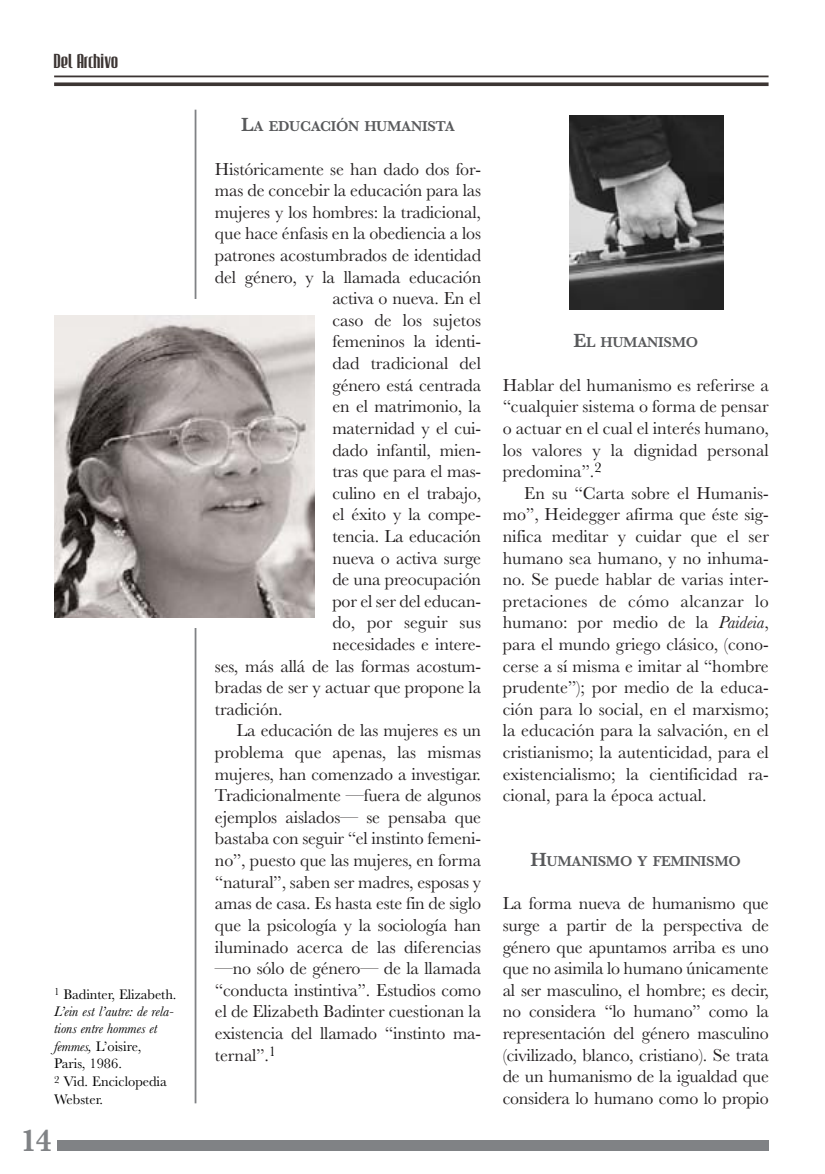
<style>
.page{position:relative;width:825px;height:1174px;background:#fff}
.page>*{position:absolute;margin:0;border:0;box-sizing:border-box;transform-origin:0 0}
.t1{font:600 32.4px "Baskerville";color:#808285}
.t2{font:18px/21.6px "Baskerville";letter-spacing:-.01em;color:#231f20;text-align:justify}
.t3{font:18px "Baskerville";letter-spacing:.01em;color:#231f20}
.t4{font:18px "Mabella";color:#3c3533}
.t5{font:600 14.7px "Baskerville";letter-spacing:-.02em;color:#58595b}
.t6{font:14.4px/17.4px "Baskerville";color:#000}
.s1{font-style:italic}
.s2{font-size:19.8px}
</style>
<div class="page">
<div style="left:57px;top:1140px;width:711px;height:11px;background:#808285"></div>
<svg style="left:54px;top:82px;width:714px;height:4px;background:#524c4a"></svg>
<hr style="left:54px;top:76px;width:714px;height:1px;background:#3c3533">
<hr style="left:195px;top:110px;width:1px;height:993px;background:#808285">
<img style="left:569px;top:115px;width:154px;height:194px">
<div style="left:54px;top:300px;width:260px;height:328px;background:#fff"></div>
<img style="left:54px;top:315px;width:260px;height:302px">
<p class="t4" style="left:54px;top:54px;width:66px">Del Archivo</p>
<p class="t6" style="left:54px;top:987px;width:124px"><sup>1</sup> Badinter, Elizabeth.<br><span class="s1">L’ein est l’autre: de rela&shy;tions entre hommes et femmes,</span> L’oisire,<br>Paris, 1986.<br><sup>2</sup> Vid. Enciclopedia<br>Webster.</p>
<h1 class="t1" style="left:21px;top:1128px;width:32px">14</h1>
<p class="t5" style="left:241px;top:121px;width:215px"><span class="s2">L</span>A EDUCACIÓN HUMANISTA</p>
<p class="t2" style="left:215px;top:160px;width:268px">Históricamente se han dado dos for-</p>
<p class="t2" style="left:215px;top:182px;width:268px">mas de concebir la educación para las</p>
<p class="t2" style="left:215px;top:203px;width:268px">mujeres y los hombres: la tradicional,</p>
<p class="t2" style="left:215px;top:225px;width:268px">que hace énfasis en la obediencia a los</p>
<p class="t2" style="left:215px;top:246px;width:268px">patrones acostumbrados de identidad</p>
<p class="t2" style="left:215px;top:268px;width:268px">del género, y la llamada educación</p>
<p class="t2" style="left:332px;top:290px;width:150px">activa o nueva. En el</p>
<p class="t2" style="left:332px;top:311px;width:150px">caso de los sujetos</p>
<p class="t2" style="left:332px;top:333px;width:150px">femeninos la identi-</p>
<p class="t2" style="left:332px;top:354px;width:150px">dad tradicional del</p>
<p class="t2" style="left:332px;top:376px;width:150px">género está centrada</p>
<p class="t2" style="left:332px;top:398px;width:150px">en el matrimonio, la</p>
<p class="t2" style="left:332px;top:419px;width:150px">maternidad y el cui-</p>
<p class="t2" style="left:332px;top:441px;width:150px">dado infantil, mien-</p>
<p class="t2" style="left:332px;top:462px;width:150px">tras que para el mas-</p>
<p class="t2" style="left:332px;top:484px;width:150px">culino en el trabajo,</p>
<p class="t2" style="left:332px;top:506px;width:150px">el éxito y la compe-</p>
<p class="t2" style="left:332px;top:527px;width:150px">tencia. La educación</p>
<p class="t2" style="left:332px;top:549px;width:150px">nueva o activa surge</p>
<p class="t2" style="left:332px;top:570px;width:150px">de una preocupación</p>
<p class="t2" style="left:332px;top:592px;width:150px">por el ser del educan-</p>
<p class="t3" style="left:332px;top:616px;width:150px">do, por seguir sus</p>
<p class="t2" style="left:332px;top:635px;width:150px">necesidades e intere-</p>
<p class="t2" style="left:215px;top:657px;width:268px">ses, más allá de las formas acostum-</p>
<p class="t2" style="left:215px;top:678px;width:268px">bradas de ser y actuar que propone la</p>
<p class="t2" style="left:215px;top:700px;width:69px">tradición.</p>
<p class="t2" style="left:237px;top:722px;width:246px">La educación de las mujeres es un</p>
<p class="t2" style="left:215px;top:743px;width:268px">problema que apenas, las mismas</p>
<p class="t2" style="left:215px;top:765px;width:268px">mujeres, han comenzado a investigar.</p>
<p class="t2" style="left:215px;top:786px;width:268px">Tradicionalmente —fuera de algunos</p>
<p class="t2" style="left:215px;top:808px;width:268px">ejemplos aislados— se pensaba que</p>
<p class="t2" style="left:215px;top:830px;width:268px">bastaba con seguir “el instinto femeni-</p>
<p class="t2" style="left:215px;top:851px;width:268px">no”, puesto que las mujeres, en forma</p>
<p class="t2" style="left:215px;top:873px;width:268px">“natural”, saben ser madres, esposas y</p>
<p class="t2" style="left:215px;top:894px;width:268px">amas de casa. Es hasta este fin de siglo</p>
<p class="t2" style="left:215px;top:916px;width:268px">que la psicología y la sociología han</p>
<p class="t2" style="left:215px;top:938px;width:268px">iluminado acerca de las diferencias</p>
<p class="t2" style="left:215px;top:959px;width:268px">—no sólo de género— de la llamada</p>
<p class="t2" style="left:215px;top:981px;width:268px">“conducta instintiva”. Estudios como</p>
<p class="t2" style="left:215px;top:1002px;width:268px">el de Elizabeth Badinter cuestionan la</p>
<p class="t2" style="left:215px;top:1024px;width:268px">existencia del llamado “instinto ma-</p>
<p class="t2" style="left:215px;top:1046px;width:63px">ternal”.<sup>1</sup></p>
<p class="t5" style="left:573px;top:337px;width:126px"><span class="s2">E</span>L HUMANISMO</p>
<p class="t2" style="left:503px;top:376px;width:268px">Hablar del humanismo es referirse a “cualquier sistema o forma de pensar o actuar en el cual el interés humano, los valores y la dignidad personal predomina”.<sup>2</sup></p>
<p class="t2" style="left:503px;top:484px;width:268px;text-indent:22px">En su “Carta sobre el Humanis&shy;mo”, Heidegger afirma que éste sig&shy;nifica meditar y cuidar que el ser humano sea humano, y no inhuma&shy;no. Se puede hablar de varias inter&shy;pretaciones de cómo alcanzar lo humano: por medio de la <span class="s1">Paideia</span>, para el mundo griego clásico, (cono&shy;cerse a sí misma e imitar al “hombre prudente”); por medio de la educa&shy;ción para lo social, en el marxismo; la educación para la salvación, en el cristianismo; la autenticidad, para el existencialismo; la cientificidad ra&shy;cional, para la época actual.</p>
<p class="t5" style="left:531px;top:856px;width:212px"><span class="s2">H</span>UMANISMO Y FEMINISMO</p>
<p class="t2" style="left:503px;top:894px;width:268px">La forma nueva de humanismo que surge a partir de la perspectiva de género que apuntamos arriba es uno que no asimila lo humano únicamente al ser masculino, el hombre; es decir, no considera “lo humano” como la representación del género masculino (civilizado, blanco, cristiano). Se trata de un humanismo de la igualdad que considera lo humano como lo propio</p>
</div>
